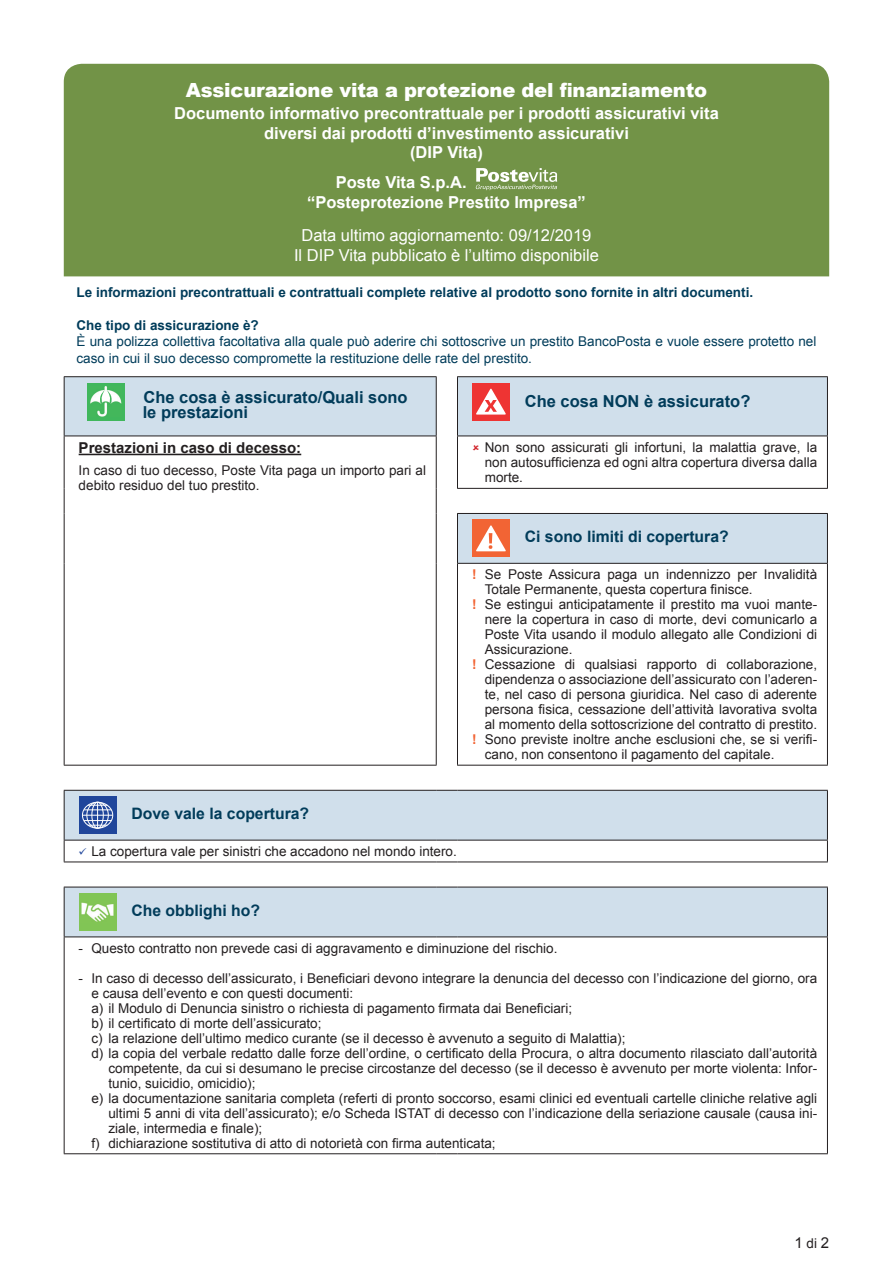
<style>
.page{position:relative;width:893px;height:1263px;background:#fff}
.page>*{position:absolute;margin:0;border:0;box-sizing:border-box;transform-origin:0 0}
.t1{font:900 19.5px "Arial";letter-spacing:-.01em;color:#fff}
.Default{font:700 16.5px "Arial";color:#fff}
.Default-2{font:16.5px "Arial";color:#fff}
.t2{font:700 16.5px "Arial";color:#013c5a}
.t3{font:700 15.75px "Arial";color:#013c5a}
.Normal__Web{font:700 15px "Arial";color:#231f20}
.t4{font:15px "Arial";color:#231f20}
.t5{font:13.5px/15px "Arial";color:#231f20;text-align:justify}
.t6{font:13.5px/16.5px "Arial";color:#013c5a}
.t7{font:700 13.5px "Arial";color:#013c5a}
.s1{font-weight:700;color:#f26434}
.s2{color:#20469b}
.s3{font-size:13.5px}
</style>
<div class="page">
<div style="left:64px;top:64px;width:765px;height:212px;background:#729347"></div>
<svg style="left:476px;top:168px;width:81px;height:22px"></svg>
<svg style="left:64px;top:377px;width:763px;height:559px"></svg>
<hr style="left:436px;top:377px;width:1px;height:59px;background:#231f20">
<hr style="left:457px;top:377px;width:1px;height:59px;background:#231f20">
<hr style="left:64px;top:436px;width:373px;height:1px;background:#231f20">
<hr style="left:436px;top:436px;width:1px;height:52px;background:#231f20">
<svg style="left:436px;top:488px;width:1px;height:25px"></svg>
<hr style="left:436px;top:513px;width:1px;height:50px;background:#231f20">
<hr style="left:436px;top:563px;width:1px;height:202px;background:#231f20">
<hr style="left:457px;top:436px;width:371px;height:1px;background:#231f20">
<hr style="left:457px;top:436px;width:1px;height:52px;background:#231f20">
<hr style="left:457px;top:488px;width:371px;height:1px;background:#231f20">
<hr style="left:457px;top:513px;width:371px;height:1px;background:#231f20">
<hr style="left:457px;top:514px;width:1px;height:49px;background:#231f20">
<hr style="left:64px;top:765px;width:373px;height:1px;background:#231f20">
<hr style="left:457px;top:563px;width:371px;height:1px;background:#231f20">
<hr style="left:457px;top:564px;width:1px;height:201px;background:#231f20">
<hr style="left:457px;top:765px;width:371px;height:1px;background:#231f20">
<hr style="left:64px;top:790px;width:372px;height:1px;background:#231f20">
<svg style="left:436px;top:790px;width:21px;height:1px"></svg>
<hr style="left:457px;top:790px;width:371px;height:1px;background:#231f20">
<hr style="left:64px;top:840px;width:372px;height:1px;background:#231f20">
<svg style="left:436px;top:840px;width:21px;height:1px"></svg>
<hr style="left:457px;top:840px;width:371px;height:1px;background:#231f20">
<hr style="left:64px;top:861px;width:372px;height:1px;background:#231f20">
<svg style="left:436px;top:861px;width:21px;height:1px"></svg>
<hr style="left:457px;top:861px;width:371px;height:1px;background:#231f20">
<hr style="left:64px;top:887px;width:372px;height:1px;background:#231f20">
<hr style="left:457px;top:887px;width:371px;height:1px;background:#231f20">
<hr style="left:64px;top:936px;width:372px;height:1px;background:#231f20">
<svg style="left:436px;top:936px;width:21px;height:1px"></svg>
<hr style="left:457px;top:936px;width:371px;height:1px;background:#231f20">
<hr style="left:64px;top:376px;width:373px;height:1px;background:#231f20">
<hr style="left:64px;top:377px;width:1px;height:59px;background:#231f20">
<hr style="left:457px;top:376px;width:371px;height:1px;background:#231f20">
<hr style="left:827px;top:377px;width:1px;height:59px;background:#231f20">
<hr style="left:64px;top:436px;width:1px;height:52px;background:#231f20">
<svg style="left:64px;top:488px;width:1px;height:25px"></svg>
<hr style="left:64px;top:513px;width:1px;height:50px;background:#231f20">
<hr style="left:64px;top:563px;width:1px;height:202px;background:#231f20">
<hr style="left:827px;top:436px;width:1px;height:52px;background:#231f20">
<hr style="left:827px;top:514px;width:1px;height:49px;background:#231f20">
<hr style="left:827px;top:564px;width:1px;height:201px;background:#231f20">
<hr style="left:64px;top:791px;width:1px;height:49px;background:#231f20">
<hr style="left:827px;top:791px;width:1px;height:49px;background:#231f20">
<svg style="left:64px;top:840px;width:1px;height:21px"></svg>
<svg style="left:827px;top:840px;width:1px;height:21px"></svg>
<hr style="left:64px;top:887px;width:1px;height:49px;background:#231f20">
<hr style="left:827px;top:887px;width:1px;height:49px;background:#231f20">
<hr style="left:64px;top:937px;width:1px;height:216px;background:#231f20">
<hr style="left:827px;top:937px;width:1px;height:216px;background:#231f20">
<hr style="left:64px;top:1153px;width:372px;height:1px;background:#231f20">
<svg style="left:436px;top:1153px;width:21px;height:1px"></svg>
<hr style="left:457px;top:1153px;width:371px;height:1px;background:#231f20">
<svg style="left:436px;top:887px;width:21px;height:1px"></svg>
<div style="left:87px;top:383px;width:38px;height:38px;background:#40b75c"></div>
<img style="left:91px;top:386px;width:30px;height:31px">
<svg style="left:98px;top:390px;width:15px;height:14px"></svg>
<div style="left:472px;top:383px;width:38px;height:37px;background:#ee3433"></div>
<svg style="left:476px;top:389px;width:30px;height:26px"></svg>
<hr style="left:79px;top:454px;width:222px;height:1px;background:#231f20">
<div style="left:472px;top:519px;width:38px;height:38px;background:#f26434"></div>
<svg style="left:476px;top:525px;width:30px;height:26px"></svg>
<div style="left:79px;top:796px;width:38px;height:38px;background:#20469b"></div>
<div style="left:82px;top:802px;width:31px;height:26px;border:1px solid #fff;border-radius:50%"></div>
<hr style="left:83px;top:815px;width:30px;height:1px;background:#fff">
<svg style="left:84px;top:802px;width:27px;height:26px"></svg>
<div style="left:79px;top:893px;width:38px;height:38px;background:#81c555"></div>
<img style="left:81px;top:902px;width:33px;height:20px">
<svg style="left:473px;top:445px;width:6px;height:6px"></svg>
<p class="t1" style="left:186px;top:76px;width:523px">Assicurazione vita a protezione del finanziamento</p>
<p class="Default" style="left:174px;top:103px;width:546px">Documento informativo precontrattuale per i prodotti assicurativi vita</p>
<p class="Default" style="left:264px;top:122px;width:366px">diversi dai prodotti d’investimento assicurativi</p>
<p class="Default" style="left:410px;top:142px;width:74px">(DIP Vita)</p>
<p class="Default" style="left:336px;top:172px;width:132px">Poste Vita S.p.A.</p>
<p class="Default" style="left:307px;top:192px;width:280px">“Posteprotezione Prestito Impresa”</p>
<p class="Default-2" style="left:302px;top:225px;width:291px">Data ultimo aggiornamento: 09/12/2019</p>
<p class="Default-2" style="left:294px;top:244px;width:306px">Il DIP Vita pubblicato è l’ultimo disponibile</p>
<p class="t7" style="left:77px;top:283px;width:678px">Le informazioni precontrattuali e contrattuali complete relative al prodotto sono fornite in altri documenti.</p>
<p class="t7" style="left:77px;top:316px;width:184px">Che tipo di assicurazione è?</p>
<p class="t6" style="left:77px;top:333px;width:741px">È una polizza collettiva facoltativa alla quale può aderire chi sottoscrive un prestito BancoPosta e vuole essere protetto nel caso in cui il suo decesso compromette la restituzione delle rate del prestito.</p>
<p class="t2" style="left:144px;top:386px;width:266px">Che cosa è assicurato/Quali sono</p>
<p class="t2" style="left:143px;top:401px;width:107px">le prestazioni</p>
<p class="t2" style="left:525px;top:390px;width:227px">Che cosa NON è assicurato?</p>
<p class="Normal__Web" style="left:79px;top:438px;width:224px">Prestazioni in caso di decesso:</p>
<p class="t5" style="left:79px;top:463px;width:349px">In caso di tuo decesso, Poste Vita paga un importo pari al debito residuo del tuo prestito.</p>
<p class="t5" style="left:485px;top:440px;width:334px">Non sono assicurati gli infortuni, la malattia grave, la non autosufficienza ed ogni altra copertura diversa dalla morte.</p>
<p class="t3" style="left:525px;top:526px;width:205px">Ci sono limiti di copertura?</p>
<p class="t5" style="left:485px;top:567px;width:334px;text-indent:-13px"><span class="s1">!</span> Se Poste Assicura paga un indennizzo per Invalidità<br>Totale Permanente, questa copertura finisce.</p>
<p class="t5" style="left:485px;top:597px;width:334px;text-indent:-13px"><span class="s1">!</span> Se estingui anticipatamente il prestito ma vuoi mante&shy;nere la copertura in caso di morte, devi comunicarlo a Poste Vita usando il modulo allegato alle Condizioni di Assicurazione.</p>
<p class="t5" style="left:485px;top:657px;width:334px;text-indent:-13px"><span class="s1">!</span> Cessazione di qualsiasi rapporto di collaborazione, dipendenza o associazione dell’assicurato con l’aderen&shy;te, nel caso di persona giuridica. Nel caso di aderente persona fisica, cessazione dell’attività lavorativa svolta al momento della sottoscrizione del contratto di prestito.</p>
<p class="t5" style="left:485px;top:732px;width:334px;text-indent:-13px"><span class="s1">!</span> Sono previste inoltre anche esclusioni che, se si verifi&shy;cano, non consentono il pagamento del capitale.</p>
<p class="t3" style="left:132px;top:803px;width:179px">Dove vale la copertura?</p>
<p class="t5" style="left:79px;top:844px;width:380px"><span class="s2">✓</span> La copertura vale per sinistri che accadono nel mondo intero.</p>
<p class="t3" style="left:132px;top:900px;width:130px">Che obblighi ho?</p>
<p class="t5" style="left:79px;top:941px;width:480px">- Questo contratto non prevede casi di aggravamento e diminuzione del rischio.</p>
<p class="t5" style="left:91px;top:971px;width:727px;text-indent:-13px">- In caso di decesso dell’assicurato, i Beneficiari devono integrare la denuncia del decesso con l’indicazione del giorno, ora e causa dell’evento e con questi documenti:</p>
<p class="t5" style="left:91px;top:1001px;width:482px">a) il Modulo di Denuncia sinistro o richiesta di pagamento firmata dai Beneficiari;</p>
<p class="t5" style="left:91px;top:1016px;width:232px">b) il certificato di morte dell’assicurato;</p>
<p class="t5" style="left:91px;top:1031px;width:536px">c) la relazione dell’ultimo medico curante (se il decesso è avvenuto a seguito di Malattia);</p>
<p class="t5" style="left:108px;top:1046px;width:710px;text-indent:-17px">d) la copia del verbale redatto dalle forze dell’ordine, o certificato della Procura, o altra documento rilasciato dall’autorità competente, da cui si desumano le precise circostanze del decesso (se il decesso è avvenuto per morte violenta: Infor&shy;tunio, suicidio, omicidio);</p>
<p class="t5" style="left:108px;top:1091px;width:710px;text-indent:-17px">e) la documentazione sanitaria completa (referti di pronto soccorso, esami clinici ed eventuali cartelle cliniche relative agli ultimi 5 anni di vita dell’assicurato); e/o Scheda ISTAT di decesso con l’indicazione della seriazione causale (causa ini&shy;ziale, intermedia e finale);</p>
<p class="t5" style="left:91px;top:1136px;width:406px">f) dichiarazione sostitutiva di atto di notorietà con firma autenticata;</p>
<p class="t4" style="left:794px;top:1233px;width:36px">1 <span class="s3">di</span> 2</p>
</div>
